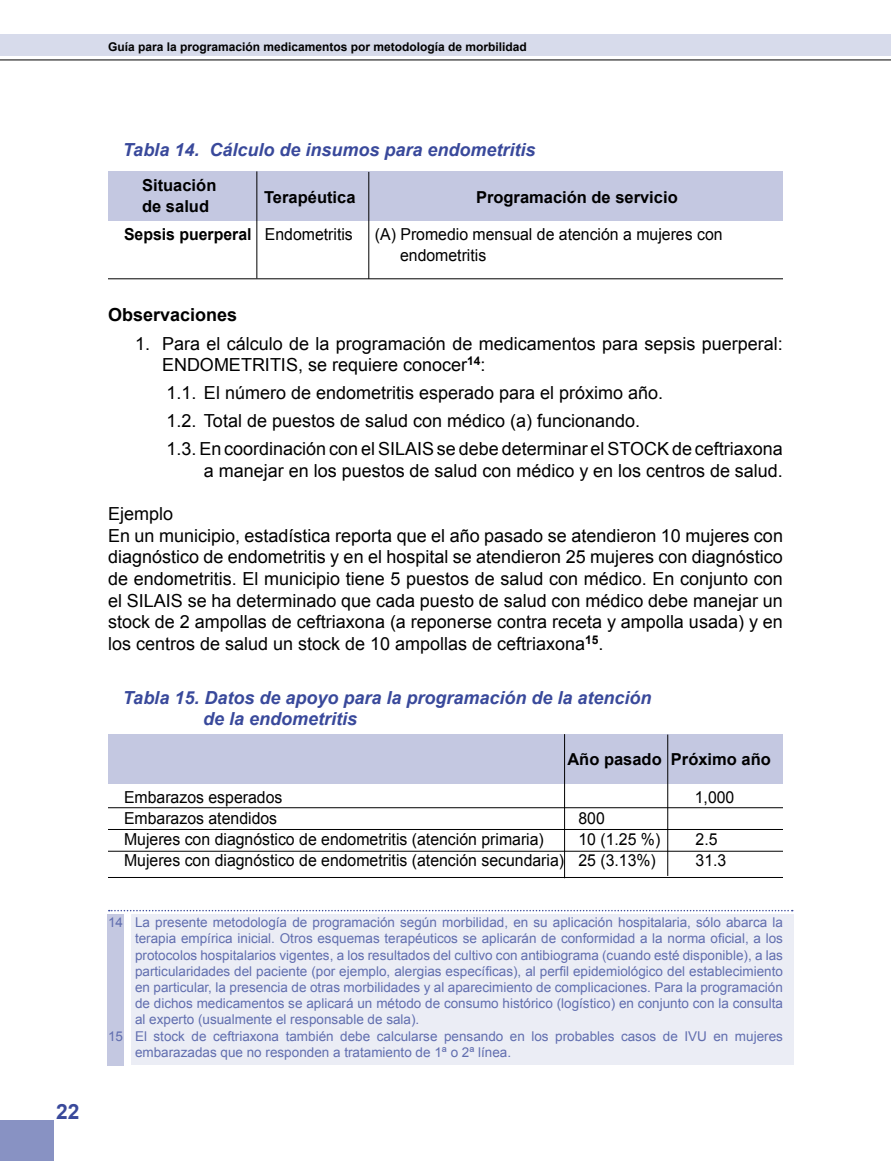
<style>
.page{position:relative;width:891px;height:1161px;background:#fff}
.page>*{position:absolute;margin:0;border:0;box-sizing:border-box;transform-origin:0 0}
.t1{font:700 21px "Arial";color:#39499b}
.t2{font:18px/21.6px "Arial";color:#000}
.t3{font:italic 700 18px/21px "Arial";color:#39499b}
.t4{font:700 18px "Arial";color:#000}
.t5{font:16.5px/21px "Arial";color:#000;scale:.96 1}
.t6{font:700 16.5px/21px "Arial";color:#000}
.t7{font:700 16.5px "Arial";color:#000;scale:.96 1}
.t8{font:13.5px "Arial";color:#616eaf}
.t9{font:700 12px "Arial";color:#000}
.s1{font-weight:400}
</style>
<div class="page">
<div style="left:0;top:1120px;width:54px;height:41px;background:#8892c3"></div>
<div style="left:0;top:34px;width:891px;height:21px;background:#d7dbeb"></div>
<hr style="left:0;top:60px;width:891px;height:1px;background:#000">
<div style="left:131px;top:914px;width:662px;height:151px;background:#ebedf5"></div>
<div style="left:108px;top:914px;width:16px;height:151px;background:#c4c8e1"></div>
<div style="left:108px;top:171px;width:675px;height:50px;background:#c4c8e1"></div>
<hr style="left:108px;top:279px;width:675px;height:1px;background:#b1b1b1">
<hr style="left:108px;top:278px;width:675px;height:1px;background:#000">
<svg style="left:257px;top:171px;width:1px;height:107px"></svg>
<hr style="left:256px;top:171px;width:1px;height:107px;background:#000">
<svg style="left:369px;top:172px;width:1px;height:107px"></svg>
<hr style="left:368px;top:172px;width:1px;height:107px;background:#000">
<div style="left:108px;top:734px;width:675px;height:50px;background:#c4c8e1"></div>
<hr style="left:108px;top:851px;width:675px;height:1px;background:#000">
<hr style="left:108px;top:808px;width:675px;height:1px;background:#c3c3c3">
<hr style="left:108px;top:807px;width:675px;height:1px;background:#000">
<hr style="left:108px;top:829px;width:675px;height:1px;background:#000">
<hr style="left:108px;top:877px;width:675px;height:1px;background:#000">
<svg style="left:668px;top:735px;width:1px;height:141px"></svg>
<hr style="left:667px;top:735px;width:1px;height:141px;background:#000">
<svg style="left:565px;top:734px;width:1px;height:144px"></svg>
<hr style="left:564px;top:734px;width:1px;height:144px;background:#000">
<svg style="left:109px;top:910px;width:684px;height:1px"></svg>
<p class="t9" style="left:108px;top:39px;width:420px">Guía para la programación medicamentos por metodología de morbilidad</p>
<h1 class="t1" style="left:56px;top:1098px;width:25px">22</h1>
<h2 class="t3" style="left:123px;top:140px;width:414px">Tabla 14. Cálculo de insumos para endometritis</h2>
<p class="t6" style="left:142px;top:175px;width:76px">Situación de salud</p>
<p class="t6" style="left:264px;top:187px;width:93px">Terapéutica</p>
<p class="t6" style="left:476px;top:187px;width:203px">Programación de servicio</p>
<p class="t7" style="left:124px;top:224px;width:240px">Sepsis puerperal <span class="s1">Endometritis</span></p>
<p class="t5" style="left:400px;top:224px;width:338px;text-indent:-25px">(A) Promedio mensual de atención a mujeres con endometritis</p>
<h2 class="t4" style="left:108px;top:303px;width:131px">Observaciones</h2>
<h2 class="t2" style="left:162px;top:333px;width:622px;text-indent:-27px">1. Para el cálculo de la programación de medicamentos para sepsis puerperal:<br>ENDOMETRITIS, se requiere conocer<sup>14</sup>:</h2>
<h2 class="t2" style="left:167px;top:379px;width:618px;line-height:28px">1.1. El número de endometritis esperado para el próximo año.<br>1.2. Total de puestos de salud con médico (a) funcionando.<br>1.3. En coordinación con el SILAIS se debe determinar el STOCK de ceftriaxona</h2>
<h2 class="t2" style="left:204px;top:460px;width:580px">a manejar en los puestos de salud con médico y en los centros de salud.</h2>
<p class="t2" style="left:108px;top:503px;width:677px">Ejemplo<br>En un municipio, estadística reporta que el año pasado se atendieron 10 mujeres con diagnóstico de endometritis y en el hospital se atendieron 25 mujeres con diagnóstico de endometritis. El municipio tiene 5 puestos de salud con médico. En conjunto con el SILAIS se ha determinado que cada puesto de salud con médico debe manejar un stock de 2 ampollas de ceftriaxona (a reponerse contra receta y ampolla usada) y en los centros de salud un stock de 10 ampollas de ceftriaxona<sup>15</sup>.</p>
<h2 class="t3" style="left:203px;top:688px;width:450px;text-indent:-80px">Tabla 15. Datos de apoyo para la programación de la atención de la endometritis</h2>
<p class="t6" style="left:567px;top:750px;width:205px">Año pasado Próximo año</p>
<p class="t5" style="left:124px;top:787px;width:167px">Embarazos esperados</p>
<p class="t5" style="left:695px;top:787px;width:43px">1,000</p>
<p class="t5" style="left:124px;top:808px;width:161px">Embarazos atendidos</p>
<p class="t5" style="left:579px;top:808px;width:29px">800</p>
<p class="t5" style="left:124px;top:829px;width:439px">Mujeres con diagnóstico de endometritis (atención primaria)</p>
<p class="t5" style="left:578px;top:829px;width:87px">10 (1.25 %)</p>
<p class="t5" style="left:696px;top:829px;width:24px">2.5</p>
<p class="t5" style="left:124px;top:850px;width:556px">Mujeres con diagnóstico de endometritis (atención secundaria) 25 (3.13%)</p>
<p class="t5" style="left:696px;top:850px;width:34px">31.3</p>
<p class="t8" style="left:108px;top:914px;width:676px">14 La presente metodología de programación según morbilidad, en su aplicación hospitalaria, sólo abarca la</p>
<p class="t8" style="left:135px;top:930px;width:649px">terapia empírica inicial. Otros esquemas terapéuticos se aplicarán de conformidad a la norma oficial, a los</p>
<p class="t8" style="left:135px;top:946px;width:649px">protocolos hospitalarios vigentes, a los resultados del cultivo con antibiograma (cuando esté disponible), a las</p>
<p class="t8" style="left:135px;top:962px;width:649px">particularidades del paciente (por ejemplo, alergias específicas), al perfil epidemiológico del establecimiento</p>
<p class="t8" style="left:135px;top:979px;width:649px">en particular, la presencia de otras morbilidades y al aparecimiento de complicaciones. Para la programación</p>
<p class="t8" style="left:135px;top:995px;width:649px">de dichos medicamentos se aplicará un método de consumo histórico (logístico) en conjunto con la consulta</p>
<p class="t8" style="left:135px;top:1011px;width:286px">al experto (usualmente el responsable de sala).</p>
<p class="t8" style="left:108px;top:1027px;width:676px">15 El stock de ceftriaxona también debe calcularse pensando en los probables casos de IVU en mujeres</p>
<p class="t8" style="left:135px;top:1043px;width:378px">embarazadas que no responden a tratamiento de 1ª o 2ª línea.</p>
</div>
